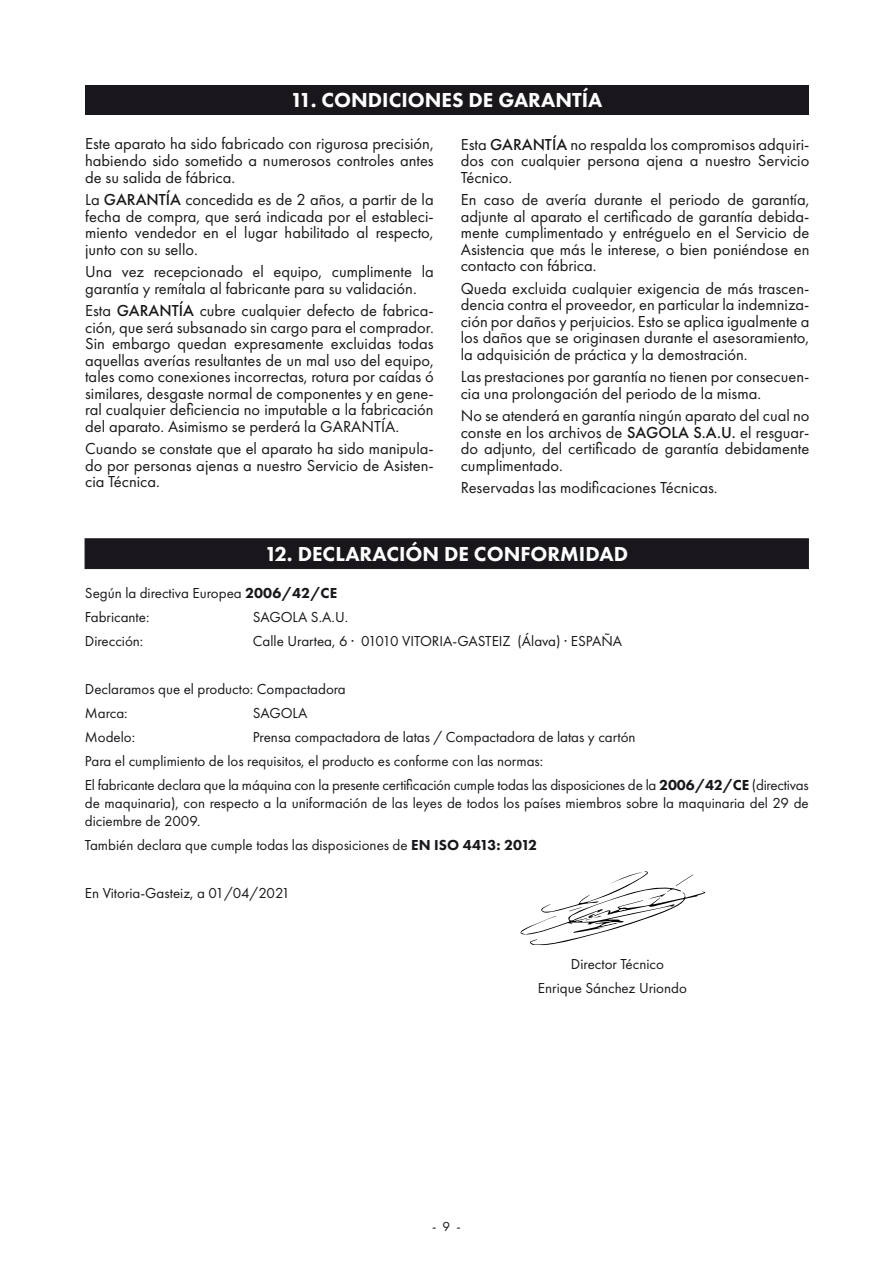
<style>
.page{position:relative;width:893px;height:1263px;background:#fff}
.page>*{position:absolute;margin:0;border:0;box-sizing:border-box;transform-origin:0 0}
.t1{font:800 21px "Futura PT";color:#fff}
.t2{font:16.5px/16.5px "Futura PT";color:#1a171b;text-align:justify}
.t3{font:15px/23.9px "Futura PT";color:#1a171c}
.t4{font:13.5px "Futura PT";color:#1a171c}
.s1{font-weight:500}
.s2{font-weight:800}
</style>
<div class="page">
<div style="left:85px;top:539px;width:724px;height:30px;background:#1a171c"></div>
<div style="left:85px;top:85px;width:724px;height:30px;background:#1a171c"></div>
<svg style="left:520px;top:871px;width:185px;height:74px"></svg>
<p class="t1" style="left:291px;top:87px;width:313px">11. CONDICIONES DE GARANTÍA</p>
<p class="t2" style="left:85px;top:136px;width:350px">Este aparato ha sido fabricado con rigurosa precisión, habiendo sido sometido a numerosos controles antes de su salida de fábrica.</p>
<p class="t2" style="left:85px;top:191px;width:350px">La <span class="s1">GARANTÍA</span> concedida es de 2 años, a partir de la fecha de compra, que será indicada por el estableci&shy;miento vendedor en el lugar habilitado al respecto, junto con su sello.</p>
<p class="t2" style="left:85px;top:263px;width:350px">Una vez recepcionado el equipo, cumplimente la garantía y remítala al fabricante para su validación.</p>
<p class="t2" style="left:85px;top:302px;width:350px">Esta <span class="s1">GARANTÍA</span> cubre cualquier defecto de fabrica&shy;ción, que será subsanado sin cargo para el comprador.<br>Sin embargo quedan expresamente excluidas todas aquellas averías resultantes de un mal uso del equipo, tales como conexiones incorrectas, rotura por caídas ó similares, desgaste normal de componentes y en gene&shy;ral cualquier deficiencia no imputable a la fabricación del aparato. Asimismo se perderá la GARANTÍA.</p>
<p class="t2" style="left:85px;top:440px;width:350px">Cuando se constate que el aparato ha sido manipula&shy;do por personas ajenas a nuestro Servicio de Asisten&shy;cia Técnica.</p>
<p class="t2" style="left:461px;top:136px;width:350px">Esta <span class="s1">GARANTÍA</span> no respalda los compromisos adquiri&shy;dos con cualquier persona ajena a nuestro Servicio Técnico.</p>
<p class="t2" style="left:461px;top:191px;width:350px">En caso de avería durante el periodo de garantía, adjunte al aparato el certificado de garantía debida&shy;mente cumplimentado y entréguelo en el Servicio de Asistencia que más le interese, o bien poniéndose en contacto con fábrica.</p>
<p class="t2" style="left:461px;top:280px;width:350px">Queda excluida cualquier exigencia de más trascen&shy;dencia contra el proveedor, en particular la indemniza&shy;ción por daños y perjuicios. Esto se aplica igualmente a los daños que se originasen durante el asesoramiento, la adquisición de práctica y la demostración.</p>
<p class="t2" style="left:461px;top:368px;width:350px">Las prestaciones por garantía no tienen por consecuen&shy;cia una prolongación del periodo de la misma.</p>
<p class="t2" style="left:461px;top:407px;width:350px">No se atenderá en garantía ningún aparato del cual no conste en los archivos de <span class="s1">SAGOLA S.A.U.</span> el resguar&shy;do adjunto, del certificado de garantía debidamente cumplimentado.</p>
<p class="t2" style="left:461px;top:479px;width:258px">Reservadas las modificaciones Técnicas.</p>
<p class="t1" style="left:265px;top:541px;width:365px">12. DECLARACIÓN DE CONFORMIDAD</p>
<p class="t3" style="left:85px;top:581px;width:254px">Según la directiva Europea <span class="s2">2006/42/CE<br></span>Fabricante:</p>
<p class="t3" style="left:253px;top:605px;width:97px">SAGOLA S.A.U.</p>
<p class="t3" style="left:85px;top:629px;width:60px">Dirección:</p>
<p class="t3" style="left:253px;top:629px;width:371px">Calle Urartea, 6 · 01010 VITORIA-GASTEIZ (Álava) · ESPAÑA</p>
<p class="t3" style="left:85px;top:677px;width:262px">Declaramos que el producto: Compactadora<br>Marca:</p>
<p class="t3" style="left:253px;top:701px;width:56px">SAGOLA</p>
<p class="t3" style="left:85px;top:725px;width:725px;text-indent:168px">Prensa compactadora de latas / Compactadora de latas y cartón<br>Para el cumplimiento de los requisitos, el producto es conforme con las normas:<br>El fabricante declara que la máquina con la presente certificación cumple todas las disposiciones de la <span class="s2">2006/42/CE</span> (directivas</p>
<p class="t3" style="left:85px;top:794px;width:725px;line-height:18px">de maquinaria), con respecto a la uniformación de las leyes de todos los países miembros sobre la maquinaria del 29 de diciembre de 2009.</p>
<p class="t3" style="left:85px;top:833px;width:454px">También declara que cumple todas las disposiciones de <span class="s2">EN ISO 4413: 2012</span></p>
<p class="t3" style="left:85px;top:880px;width:207px">En Vitoria-Gasteiz, a 01/04/2021</p>
<p class="t3" style="left:85px;top:725px;width:52px">Modelo:</p>
<p class="t3" style="left:538px;top:952px;width:150px;text-indent:33px">Director Técnico<br>Enrique Sánchez Uriondo</p>
<p class="t4" style="left:432px;top:1218px;width:30px">- 9 -</p>
</div>
